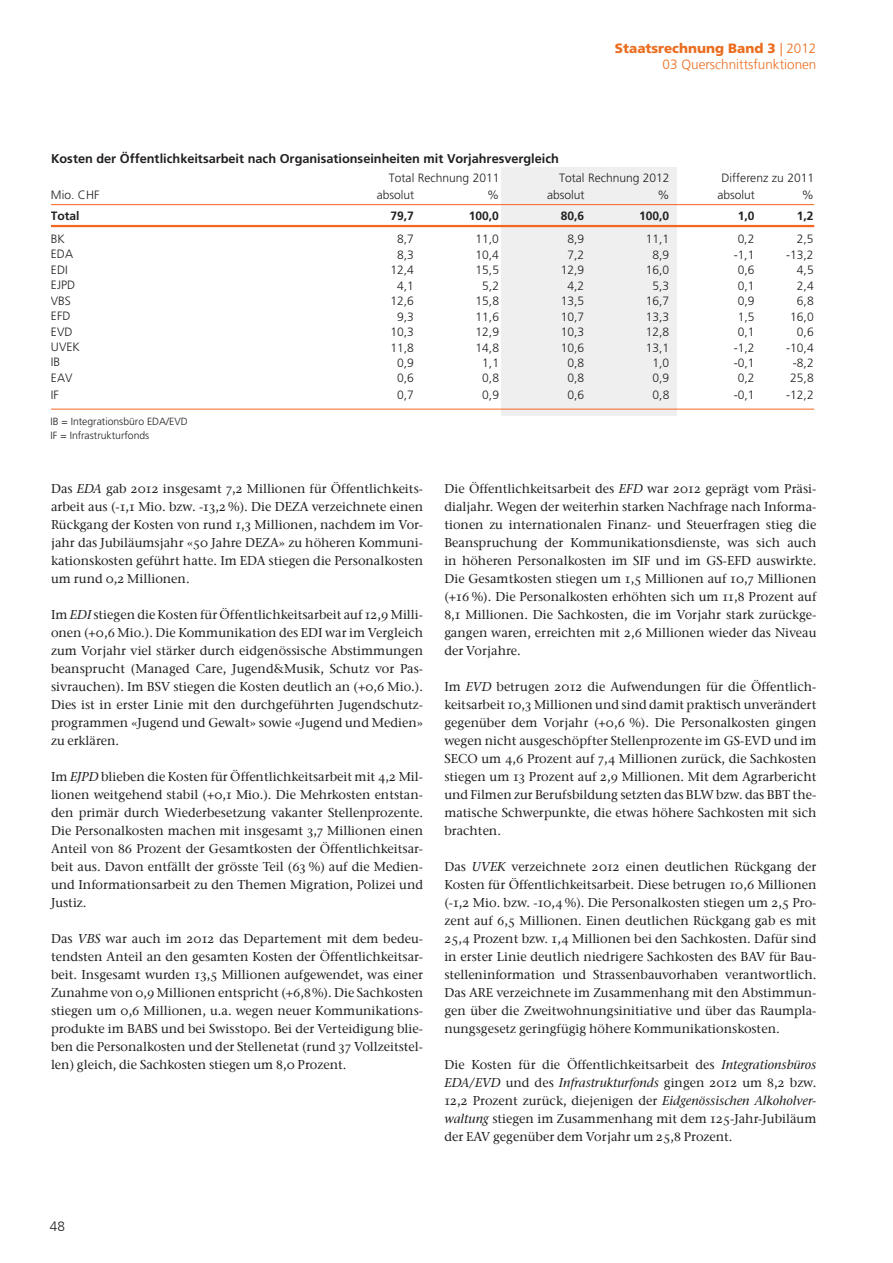
<style>
.page{position:relative;width:893px;height:1263px;background:#fff}
.page>*{position:absolute;margin:0;border:0;box-sizing:border-box;transform-origin:0 0}
.t1{font:300 13.5px/16.5px "Frutiger LT Com";color:#ea6d1f;text-align:right}
.t2{font:300 13.5px "Frutiger LT Com";color:#231f20}
.t3{font:500 12.75px/18px "ITC Stone Serif Com";color:#231f20;text-align:justify}
.t4{font:700 12.75px "Frutiger LT Com";letter-spacing:-.005em;color:#231f20}
.t5{font:300 12px "Frutiger LT Std";letter-spacing:-.005em;color:#231f20}
.t6{font:700 12px "Frutiger LT Std";letter-spacing:-.005em;color:#231f20}
.t7{font:300 10.5px/14.1px "Frutiger LT Std";letter-spacing:-.005em;color:#231f20}
.s1{font-weight:900}
.s2{font-style:italic}
</style>
<div class="page">
<div style="left:501px;top:167px;width:176px;height:248px;background:#efeff0"></div>
<hr style="left:51px;top:204px;width:763px;height:1px;background:#f36621">
<hr style="left:51px;top:225px;width:763px;height:2px;background:#f36621">
<hr style="left:51px;top:409px;width:763px;height:1px;background:#f36621">
<p class="t4" style="left:51px;top:151px;width:509px">Kosten der Öffentlichkeitsarbeit nach Organisationseinheiten mit Vorjahresvergleich</p>
<p class="t1" style="left:615px;top:40px;width:203px"><span class="s1">Staatsrechnung Band 3</span> | 2012<br>03 Querschnittsfunktionen</p>
<p class="t5" style="left:389px;top:172px;width:112px">Total Rechnung 2011</p>
<p class="t5" style="left:559px;top:172px;width:112px">Total Rechnung 2012</p>
<p class="t5" style="left:721px;top:172px;width:94px">Differenz zu 2011</p>
<p class="t5" style="left:51px;top:188px;width:50px">Mio. CHF</p>
<p class="t5" style="left:377px;top:188px;width:39px">absolut</p>
<p class="t5" style="left:487px;top:188px;width:14px">%</p>
<p class="t5" style="left:547px;top:188px;width:39px">absolut</p>
<p class="t5" style="left:658px;top:188px;width:14px">%</p>
<p class="t5" style="left:717px;top:188px;width:39px">absolut</p>
<p class="t5" style="left:802px;top:188px;width:14px">%</p>
<p class="t6" style="left:51px;top:208px;width:30px">Total</p>
<p class="t6" style="left:390px;top:208px;width:25px">79,7</p>
<p class="t6" style="left:469px;top:208px;width:32px">100,0</p>
<p class="t6" style="left:561px;top:208px;width:25px">80,6</p>
<p class="t6" style="left:639px;top:208px;width:32px">100,0</p>
<p class="t6" style="left:738px;top:208px;width:18px">1,0</p>
<p class="t6" style="left:797px;top:208px;width:18px">1,2</p>
<p class="t5" style="left:51px;top:232px;width:16px">BK</p>
<p class="t5" style="left:397px;top:232px;width:18px">8,7</p>
<p class="t5" style="left:476px;top:232px;width:25px">11,0</p>
<p class="t5" style="left:567px;top:232px;width:18px">8,9</p>
<p class="t5" style="left:646px;top:232px;width:25px">11,1</p>
<p class="t5" style="left:738px;top:232px;width:18px">0,2</p>
<p class="t5" style="left:797px;top:232px;width:18px">2,5</p>
<p class="t5" style="left:51px;top:247px;width:24px">EDA</p>
<p class="t5" style="left:397px;top:248px;width:18px">8,3</p>
<p class="t5" style="left:476px;top:248px;width:25px">10,4</p>
<p class="t5" style="left:567px;top:248px;width:18px">7,2</p>
<p class="t5" style="left:652px;top:248px;width:18px">8,9</p>
<p class="t5" style="left:734px;top:248px;width:22px">-1,1</p>
<p class="t5" style="left:786px;top:248px;width:29px">-13,2</p>
<p class="t5" style="left:51px;top:263px;width:18px">EDI</p>
<p class="t5" style="left:390px;top:263px;width:25px">12,4</p>
<p class="t5" style="left:476px;top:263px;width:25px">15,5</p>
<p class="t5" style="left:561px;top:263px;width:25px">12,9</p>
<p class="t5" style="left:646px;top:263px;width:25px">16,0</p>
<p class="t5" style="left:738px;top:263px;width:18px">0,6</p>
<p class="t5" style="left:797px;top:263px;width:18px">4,5</p>
<p class="t5" style="left:51px;top:278px;width:26px">EJPD</p>
<p class="t5" style="left:397px;top:279px;width:18px">4,1</p>
<p class="t5" style="left:482px;top:279px;width:18px">5,2</p>
<p class="t5" style="left:567px;top:279px;width:18px">4,2</p>
<p class="t5" style="left:653px;top:279px;width:18px">5,3</p>
<p class="t5" style="left:738px;top:279px;width:18px">0,1</p>
<p class="t5" style="left:797px;top:279px;width:18px">2,4</p>
<p class="t5" style="left:51px;top:294px;width:22px">VBS</p>
<p class="t5" style="left:390px;top:294px;width:25px">12,6</p>
<p class="t5" style="left:476px;top:294px;width:25px">15,8</p>
<p class="t5" style="left:561px;top:294px;width:25px">13,5</p>
<p class="t5" style="left:646px;top:294px;width:25px">16,7</p>
<p class="t5" style="left:738px;top:294px;width:18px">0,9</p>
<p class="t5" style="left:797px;top:294px;width:18px">6,8</p>
<p class="t5" style="left:51px;top:309px;width:21px">EFD</p>
<p class="t5" style="left:397px;top:310px;width:18px">9,3</p>
<p class="t5" style="left:476px;top:310px;width:25px">11,6</p>
<p class="t5" style="left:561px;top:310px;width:25px">10,7</p>
<p class="t5" style="left:646px;top:310px;width:25px">13,3</p>
<p class="t5" style="left:738px;top:310px;width:18px">1,5</p>
<p class="t5" style="left:790px;top:310px;width:25px">16,0</p>
<p class="t5" style="left:51px;top:325px;width:23px">EVD</p>
<p class="t5" style="left:390px;top:325px;width:25px">10,3</p>
<p class="t5" style="left:476px;top:325px;width:25px">12,9</p>
<p class="t5" style="left:561px;top:325px;width:25px">10,3</p>
<p class="t5" style="left:646px;top:325px;width:25px">12,8</p>
<p class="t5" style="left:738px;top:325px;width:18px">0,1</p>
<p class="t5" style="left:797px;top:325px;width:18px">0,6</p>
<p class="t5" style="left:51px;top:340px;width:30px">UVEK</p>
<p class="t5" style="left:390px;top:341px;width:25px">11,8</p>
<p class="t5" style="left:476px;top:341px;width:25px">14,8</p>
<p class="t5" style="left:561px;top:341px;width:25px">10,6</p>
<p class="t5" style="left:646px;top:341px;width:25px">13,1</p>
<p class="t5" style="left:734px;top:341px;width:22px">-1,2</p>
<p class="t5" style="left:786px;top:341px;width:29px">-10,4</p>
<p class="t5" style="left:51px;top:355px;width:11px">IB</p>
<p class="t5" style="left:397px;top:356px;width:18px">0,9</p>
<p class="t5" style="left:482px;top:356px;width:18px">1,1</p>
<p class="t5" style="left:567px;top:356px;width:18px">0,8</p>
<p class="t5" style="left:653px;top:356px;width:18px">1,0</p>
<p class="t5" style="left:734px;top:356px;width:22px">-0,1</p>
<p class="t5" style="left:793px;top:356px;width:22px">-8,2</p>
<p class="t5" style="left:51px;top:371px;width:23px">EAV</p>
<p class="t5" style="left:397px;top:372px;width:18px">0,6</p>
<p class="t5" style="left:482px;top:372px;width:18px">0,8</p>
<p class="t5" style="left:567px;top:372px;width:18px">0,8</p>
<p class="t5" style="left:653px;top:372px;width:18px">0,9</p>
<p class="t5" style="left:738px;top:372px;width:18px">0,2</p>
<p class="t5" style="left:790px;top:372px;width:25px">25,8</p>
<p class="t5" style="left:51px;top:388px;width:10px">IF</p>
<p class="t5" style="left:397px;top:388px;width:18px">0,7</p>
<p class="t5" style="left:482px;top:388px;width:18px">0,9</p>
<p class="t5" style="left:567px;top:388px;width:18px">0,6</p>
<p class="t5" style="left:653px;top:388px;width:18px">0,8</p>
<p class="t5" style="left:734px;top:388px;width:22px">-0,1</p>
<p class="t5" style="left:786px;top:388px;width:29px">-12,2</p>
<p class="t7" style="left:51px;top:415px;width:139px">IB = Integrationsbüro EDA/EVD<br>IF = Infrastrukturfonds</p>
<p class="t3" style="left:51px;top:479px;width:374px">Das <span class="s2">EDA</span> gab 2012 insgesamt 7,2 Millionen für Öffentlichkeits&shy;arbeit aus (-1,1 Mio. bzw. -13,2 %). Die DEZA verzeichnete einen Rückgang der Kosten von rund 1,3 Millionen, nachdem im Vor&shy;jahr das Jubiläumsjahr «50 Jahre DEZA» zu höheren Kommuni&shy;kationskosten geführt hatte. Im EDA stiegen die Personalkosten um rund 0,2 Millionen.</p>
<p class="t3" style="left:51px;top:605px;width:374px">Im <span class="s2">EDI</span> stiegen die Kosten für Öffentlichkeitsarbeit auf 12,9 Milli&shy;onen (+0,6 Mio.). Die Kommunikation des EDI war im Vergleich zum Vorjahr viel stärker durch eidgenössische Abstimmungen beansprucht (Managed Care, Jugend&amp;Musik, Schutz vor Pas&shy;sivrauchen). Im BSV stiegen die Kosten deutlich an (+0,6 Mio.).<br>Dies ist in erster Linie mit den durchgeführten Jugendschutz&shy;programmen «Jugend und Gewalt» sowie «Jugend und Medien» zu erklären.</p>
<p class="t3" style="left:51px;top:767px;width:374px">Im <span class="s2">EJPD</span> blieben die Kosten für Öffentlichkeitsarbeit mit 4,2 Mil&shy;lionen weitgehend stabil (+0,1 Mio.). Die Mehrkosten entstan&shy;den primär durch Wiederbesetzung vakanter Stellenprozente.<br>Die Personalkosten machen mit insgesamt 3,7 Millionen einen Anteil von 86 Prozent der Gesamtkosten der Öffentlichkeitsar&shy;beit aus. Davon entfällt der grösste Teil (63 %) auf die Medien&shy;und Informationsarbeit zu den Themen Migration, Polizei und Justiz.</p>
<p class="t3" style="left:51px;top:929px;width:374px">Das <span class="s2">VBS</span> war auch im 2012 das Departement mit dem bedeu&shy;tendsten Anteil an den gesamten Kosten der Öffentlichkeitsar&shy;beit. Insgesamt wurden 13,5 Millionen aufgewendet, was einer Zunahme von 0,9 Millionen entspricht (+6,8 %). Die Sachkosten stiegen um 0,6 Millionen, u.a. wegen neuer Kommunikations&shy;produkte im BABS und bei Swisstopo. Bei der Verteidigung blie&shy;ben die Personalkosten und der Stellenetat (rund 37 Vollzeitstel&shy;len) gleich, die Sachkosten stiegen um 8,0 Prozent.</p>
<p class="t3" style="left:444px;top:479px;width:374px">Die Öffentlichkeitsarbeit des <span class="s2">EFD</span> war 2012 geprägt vom Präsi&shy;dialjahr. Wegen der weiterhin starken Nachfrage nach Informa&shy;tionen zu internationalen Finanz- und Steuerfragen stieg die Beanspruchung der Kommunikationsdienste, was sich auch in höheren Personalkosten im SIF und im GS-EFD auswirkte.<br>Die Gesamtkosten stiegen um 1,5 Millionen auf 10,7 Millionen (+16 %). Die Personalkosten erhöhten sich um 11,8 Prozent auf 8,1 Millionen. Die Sachkosten, die im Vorjahr stark zurückge&shy;gangen waren, erreichten mit 2,6 Millionen wieder das Niveau der Vorjahre.</p>
<p class="t3" style="left:444px;top:677px;width:374px">Im <span class="s2">EVD</span> betrugen 2012 die Aufwendungen für die Öffentlich&shy;keitsarbeit 10,3 Millionen und sind damit praktisch unverändert gegenüber dem Vorjahr (+0,6 %). Die Personalkosten gingen wegen nicht ausgeschöpfter Stellenprozente im GS-EVD und im SECO um 4,6 Prozent auf 7,4 Millionen zurück, die Sachkosten stiegen um 13 Prozent auf 2,9 Millionen. Mit dem Agrarbericht und Filmen zur Berufsbildung setzten das BLW bzw. das BBT the&shy;matische Schwerpunkte, die etwas höhere Sachkosten mit sich brachten.</p>
<p class="t3" style="left:444px;top:857px;width:374px">Das <span class="s2">UVEK</span> verzeichnete 2012 einen deutlichen Rückgang der Kosten für Öffentlichkeitsarbeit. Diese betrugen 10,6 Millionen (-1,2 Mio. bzw. -10,4 %). Die Personalkosten stiegen um 2,5 Pro&shy;zent auf 6,5 Millionen. Einen deutlichen Rückgang gab es mit 25,4 Prozent bzw. 1,4 Millionen bei den Sachkosten. Dafür sind in erster Linie deutlich niedrigere Sachkosten des BAV für Bau&shy;stelleninformation und Strassenbauvorhaben verantwortlich.<br>Das ARE verzeichnete im Zusammenhang mit den Abstimmun&shy;gen über die Zweitwohnungsinitiative und über das Raumpla&shy;nungsgesetz geringfügig höhere Kommunikationskosten.</p>
<p class="t3" style="left:444px;top:1055px;width:374px">Die Kosten für die Öffentlichkeitsarbeit des <span class="s2">Integrationsbüros EDA/EVD</span> und des <span class="s2">Infrastrukturfonds</span> gingen 2012 um 8,2 bzw.<br>12,2 Prozent zurück, diejenigen der <span class="s2">Eidgenössischen Alkoholver&shy;waltung</span> stiegen im Zusammenhang mit dem 125-Jahr-Jubiläum der EAV gegenüber dem Vorjahr um 25,8 Prozent.</p>
<p class="t2" style="left:50px;top:1218px;width:17px">48</p>
</div>
